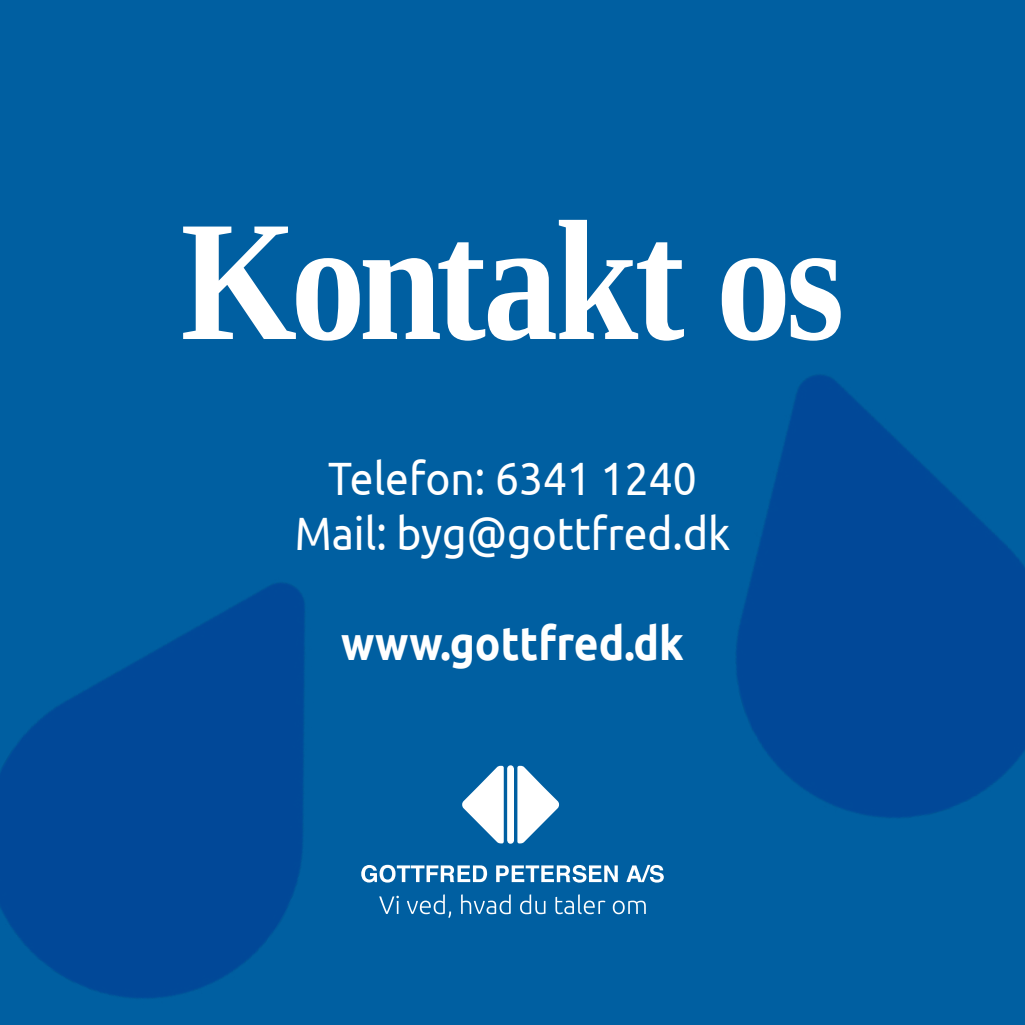
<style>
.page{position:relative;width:1025px;height:1025px;background:#005fa1}
.page>*{position:absolute;margin:0;border:0;box-sizing:border-box;transform-origin:0 0}
.t1{font:700 171.75px "Tinos";letter-spacing:-.03em;color:#fff;scale:.87 1}
.t2{font:46.75px/55px "Ubuntu";color:#fff;text-align:center;scale:.91 1}
.t3{font:700 46.75px "Ubuntu";color:#fff;scale:.91 1}
</style>
<div class="page">
<img style="left:543px;top:375px;width:482px;height:540px">
<img style="left:0;top:583px;width:543px;height:415px">
<h1 class="t1" style="left:181px;top:166px;width:764px">Kontakt os</h1>
<p class="t2" style="left:295px;top:450px;width:480px">Telefon: 6341 1240<br>Mail: byg@gottfred.dk</p>
<p class="t3" style="left:341px;top:615px;width:378px">www.gottfred.dk</p>
</div>
